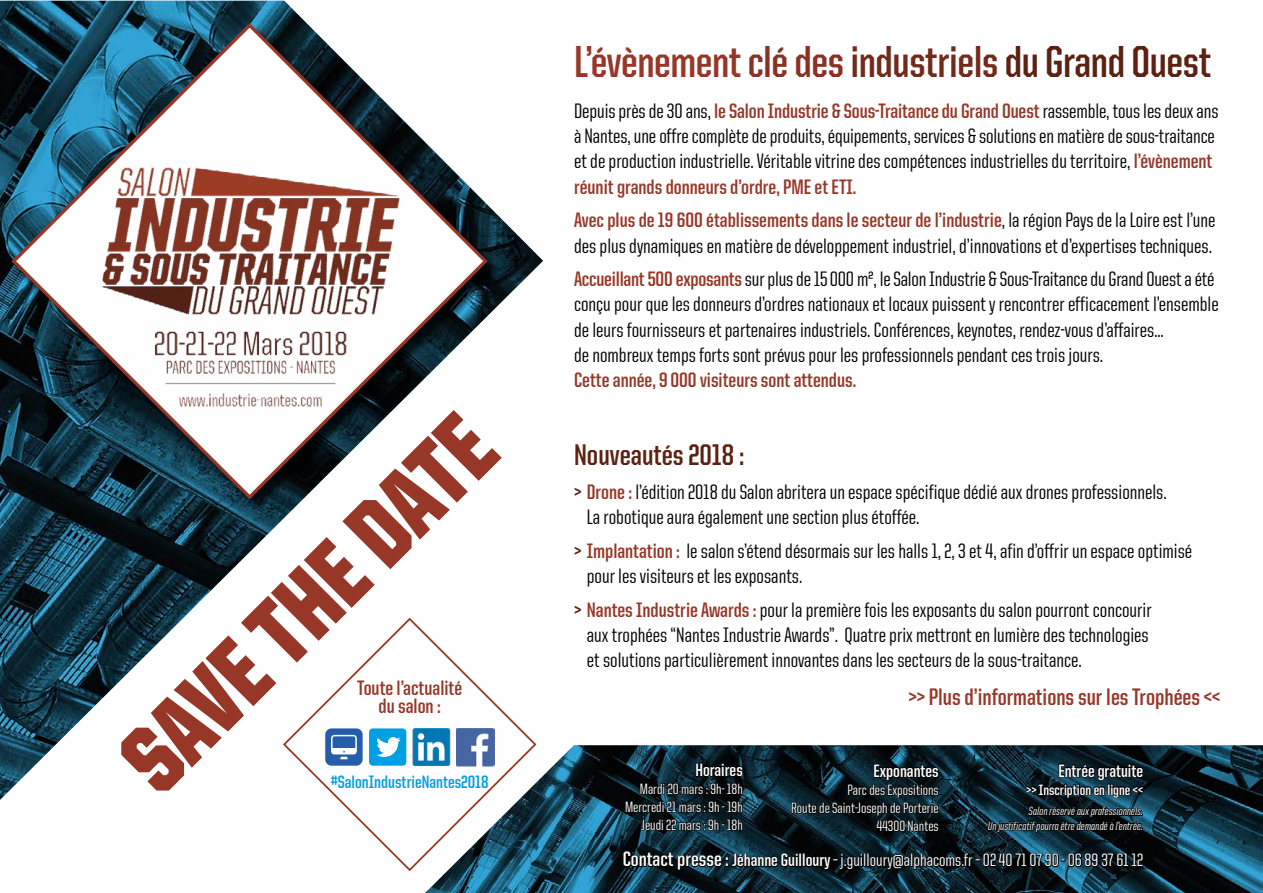
<style>
.page{position:relative;width:1263px;height:893px;background:#fff}
.page>*{position:absolute;margin:0;border:0;box-sizing:border-box;transform-origin:0 0}
.t1{font:900 98.25px "United Sans Cond";color:#963728}
.t2{font:700 45px "United Sans Cond";letter-spacing:-.01em;color:#5b2111}
.t3{font:700 30px "United Sans Cond";color:#5b2111}
.t4{font:700 24px "United Sans Cond";color:#963728}
.t5{font:500 21px/25.2px "United Sans Cond";color:#000}
.t6{font:700 21px/18px "United Sans Cond";color:#963728;text-align:center}
.t7{font:500 18px "United Sans Cond";color:#fff}
.t8{font:700 18px "United Sans Cond";color:#fff}
.t9{font:700 18px "United Sans Cond";color:#009fe3}
.t10{font:500 15px/18px "United Sans Cond";color:#fff;text-align:right}
.t11{font:700 15px "United Sans Cond";color:#fff}
.t12{font:500 12px/14.4px "United Italic Cond";color:#fff;text-align:right}
.s1{color:#963728}
.s2{color:#883223}
.s3{color:#722a1b}
.s4{font-weight:700;color:#963728}
.s5{font-weight:700;color:#5b2111}
.s6{font-weight:700;font-size:21px}
.s7{font-weight:700}
</style>
<div class="page">
<svg style="left:338px;top:800px;width:87px;height:72px"></svg>
<img style="left:425px;top:745px;width:838px;height:148px">
<img style="left:0;top:1px;width:543px;height:799px">
<svg style="left:1025px;top:763px;width:120px;height:36px"></svg>
<svg style="left:987px;top:805px;width:156px;height:28px"></svg>
<svg style="left:790px;top:763px;width:149px;height:74px"></svg>
<svg style="left:624px;top:762px;width:120px;height:70px"></svg>
<svg style="left:622px;top:850px;width:176px;height:21px"></svg>
<div style="left:799px;top:853px;width:3px;height:14px;border:2px solid #000"></div>
<div style="left:802px;top:853px;width:3px;height:14px;border:2px solid #000"></div>
<svg style="left:805px;top:852px;width:339px;height:23px"></svg>
<div style="left:14px;top:26px;width:487px;height:486px;background:#000;opacity:.75"></div>
<svg style="left:9px;top:21px;width:481px;height:481px"></svg>
<img style="left:98px;top:165px;width:303px;height:245px">
<img style="left:413px;top:728px;width:37px;height:38px">
<img style="left:456px;top:728px;width:38px;height:38px">
<div style="left:325px;top:728px;width:38px;height:38px;background:#245eaa;border-radius:6px"></div>
<div style="left:331px;top:735px;width:26px;height:19px;border:2px solid #fff;border-radius:3px"></div>
<div style="left:332px;top:748px;width:23px;height:5px;background:#fff"></div>
<svg style="left:340px;top:751px;width:8px;height:8px"></svg>
<svg style="left:369px;top:728px;width:37px;height:38px"></svg>
<h1 class="t1" style="left:100px;top:737px;width:486px;rotate:-45deg">SAVE THE DATE</h1>
<p class="t6" style="left:357px;top:678px;width:107px">Toute l’actualité du salon :</p>
<p class="t9" style="left:331px;top:772px;width:159px">#SalonIndustrieNantes2018</p>
<h2 class="t2" style="left:574px;top:38px;width:639px"><span class="s1">L’évènement</span> <span class="s2">clé des</span> <span class="s3">industriels</span> du Grand Ouest</h2>
<p class="t5" style="left:574px;top:98px;width:646px">Depuis près de 30 ans, <span class="s4">le Salon Industrie &amp; Sous-Traitance du Grand Ouest</span> rassemble, tous les deux ans à Nantes, une offre complète de produits, équipements, services &amp; solutions en matière de sous-traitance et de production industrielle. Véritable vitrine des compétences industrielles du territoire, <span class="s4">l’évènement réunit grands donneurs d’ordre, PME et ETI.</span></p>
<p class="t5" style="left:574px;top:208px;width:643px"><span class="s4">Avec plus de 19 600 établissements dans le secteur de l’industrie</span>, la région Pays de la Loire est l’une des plus dynamiques en matière de développement industriel, d’innovations et d’expertises techniques.</p>
<p class="t5" style="left:574px;top:267px;width:646px"><span class="s4">Accueillant 500 exposants</span> sur plus de 15000 m², le Salon Industrie &amp; Sous-Traitance du Grand Ouest a été conçu pour que les donneurs d’ordres nationaux et locaux puissent y rencontrer efficacement l’ensemble de leurs fournisseurs et partenaires industriels. Conférences, keynotes, rendez-vous d’affaires…<br>de nombreux temps forts sont prévus pour les professionnels pendant ces trois jours.</p>
<p class="t6" style="left:574px;top:371px;width:284px">Cette année, 9 000 visiteurs sont attendus.</p>
<h3 class="t3" style="left:574px;top:440px;width:172px">Nouveautés 2018 :</h3>
<p class="t5" style="left:587px;top:479px;width:581px;text-indent:-13px"><span class="s5">&gt;</span> <span class="s4">Drone :</span> l’édition 2018 du Salon abritera un espace spécifique dédié aux drones professionnels.<br>La robotique aura également une section plus étoffée.</p>
<p class="t5" style="left:587px;top:538px;width:607px;text-indent:-13px"><span class="s5">&gt;</span> <span class="s4">Implantation :</span> le salon s’étend désormais sur les halls 1, 2, 3 et 4, afin d’offrir un espace optimisé pour les visiteurs et les exposants.</p>
<p class="t5" style="left:587px;top:597px;width:566px;text-indent:-13px"><span class="s5">&gt;</span> <span class="s4">Nantes Industrie Awards :</span> pour la première fois les exposants du salon pourront concourir aux trophées “Nantes Industrie Awards”. Quatre prix mettront en lumière des technologies et solutions particulièrement innovantes dans les secteurs de la sous-traitance.</p>
<p class="t4" style="left:908px;top:684px;width:313px">&gt;&gt; Plus d’informations sur les Trophées &lt;&lt;</p>
<p class="t8" style="left:695px;top:760px;width:49px">Horaires</p>
<p class="t10" style="left:625px;top:780px;width:119px">Mardi 20 mars : 9h- 18h<br>Mercredi 21 mars : 9h - 19h<br>Jeudi 22 mars : 9h - 18h</p>
<p class="t7" style="left:623px;top:851px;width:522px"><span class="s6">Contact presse :</span> <span class="s7">Jéhanne Guilloury</span> – j.guilloury@alphacoms.fr – 02 40 71 07 90 - 06 89 37 61 12</p>
<p class="t8" style="left:1058px;top:761px;width:86px">Entrée gratuite</p>
<p class="t11" style="left:1026px;top:782px;width:118px">&gt;&gt; Inscription en ligne &lt;&lt;</p>
<p class="t12" style="left:988px;top:804px;width:156px">Salon réservé aux professionnels.<br>Un justificatif pourra être demandé à l’entrée.</p>
<p class="t8" style="left:874px;top:761px;width:67px">Exponantes</p>
<p class="t10" style="left:791px;top:781px;width:149px">Parc des Expositions<br>Route de Saint-Joseph de Porterie<br>44300 Nantes</p>
</div>
